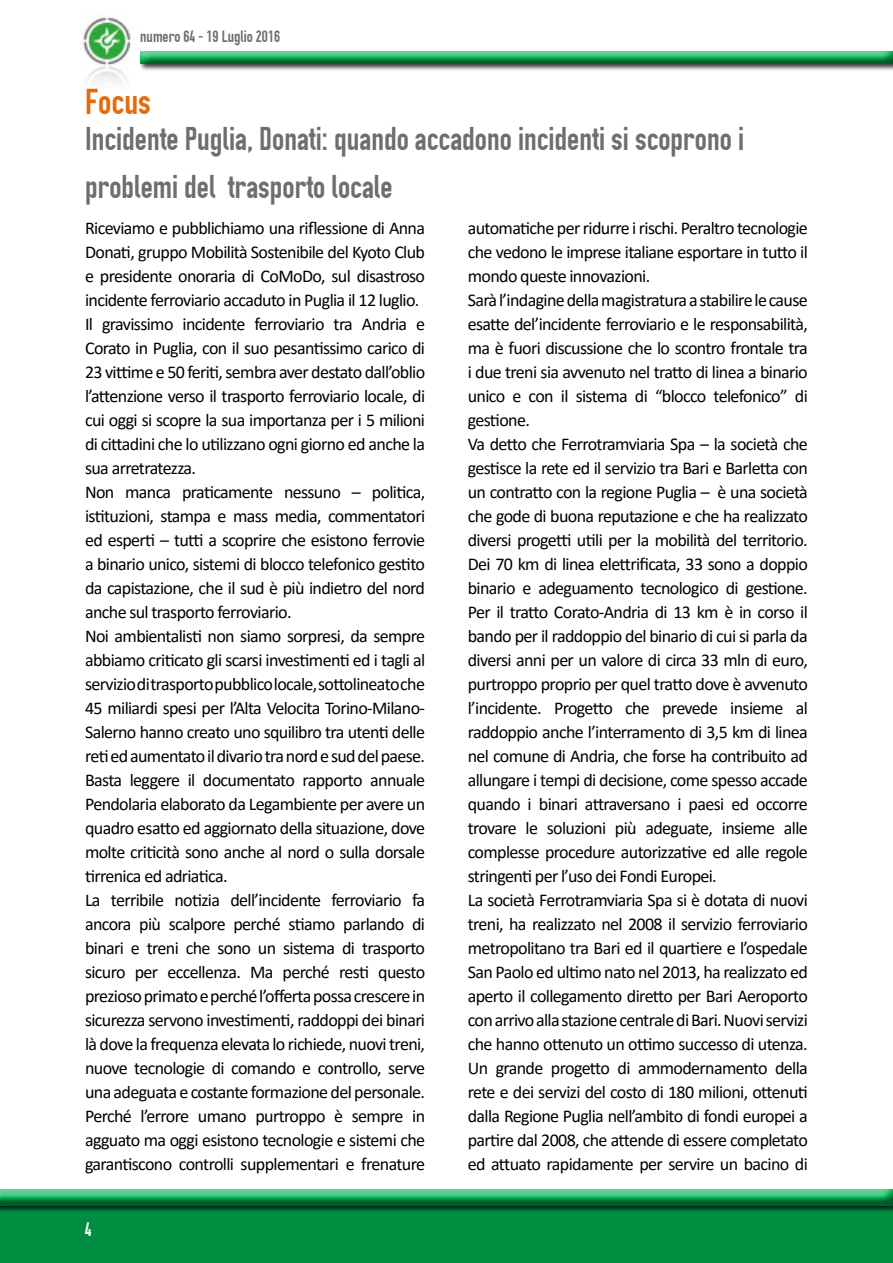
<style>
.page{position:relative;width:893px;height:1263px;background:#fff}
.page>*{position:absolute;margin:0;border:0;box-sizing:border-box;transform-origin:0 0}
.t1{font:36px "OSP DIN";color:#e36c0a}
.t2{font:33px/48px "OSP DIN";color:#6d6e71}
.t3{font:19.5px "OSP DIN";color:#fff}
.t4{font:18px/24px "Calibri";letter-spacing:-.035em;color:#000;text-align:justify}
.t5{font:16.5px "OSP DIN";color:#6d6e71}
</style>
<div class="page">
<img style="left:83px;top:17px;width:48px;height:66px">
<div style="left:139px;top:50px;width:754px;height:21px;background:#000;opacity:.75"></div>
<div style="left:129px;top:40px;width:764px;height:25px;background:#fff"></div>
<div style="left:134px;top:44px;width:759px;height:21px;background:#000;opacity:.49"></div>
<div style="left:882px;top:40px;width:11px;height:25px;background:#fff;opacity:.54"></div>
<div style="left:887px;top:44px;width:6px;height:21px;background:#000;opacity:.49"></div>
<div style="left:0;top:1199px;width:893px;height:64px;background:#008d42"></div>
<div style="left:0;top:1188px;width:893px;height:24px;background:#000;opacity:.75"></div>
<div style="left:0;top:1182px;width:893px;height:24px;background:#000;opacity:.49"></div>
<div style="left:882px;top:1178px;width:11px;height:28px;background:#fff;opacity:.54"></div>
<div style="left:887px;top:1182px;width:6px;height:24px;background:#000;opacity:.49"></div>
<p class="t5" style="left:140px;top:28px;width:141px">numero 64 - 19 Luglio 2016</p>
<p class="t1" style="left:85px;top:83px;width:67px">Focus</p>
<p class="t2" style="left:85px;top:115px;width:661px">Incidente Puglia, Donati: quando accadono incidenti si scoprono i problemi del trasporto locale</p>
<p class="t4" style="left:85px;top:216px;width:342px">Riceviamo e pubblichiamo una riflessione di Anna Donati, gruppo Mobilità Sostenibile del Kyoto Club e presidente onoraria di CoMoDo, sul disastroso incidente ferroviario accaduto in Puglia il 12 luglio.</p>
<p class="t4" style="left:85px;top:312px;width:342px">Il gravissimo incidente ferroviario tra Andria e Corato in Puglia, con il suo pesantissimo carico di 23 vittime e 50 feriti, sembra aver destato dall’oblio l’attenzione verso il trasporto ferroviario locale, di cui oggi si scopre la sua importanza per i 5 milioni di cittadini che lo utilizzano ogni giorno ed anche la sua arretratezza.</p>
<p class="t4" style="left:85px;top:480px;width:342px">Non manca praticamente nessuno – politica, istituzioni, stampa e mass media, commentatori ed esperti – tutti a scoprire che esistono ferrovie a binario unico, sistemi di blocco telefonico gestito da capistazione, che il sud è più indietro del nord anche sul trasporto ferroviario.</p>
<p class="t4" style="left:85px;top:624px;width:342px">Noi ambientalisti non siamo sorpresi, da sempre abbiamo criticato gli scarsi investimenti ed i tagli al servizio di trasporto pubblico locale, sottolineato che 45 miliardi spesi per l’Alta Velocita Torino-Milano-Salerno hanno creato uno squilibro tra utenti delle reti ed aumentato il divario tra nord e sud del paese.<br>Basta leggere il documentato rapporto annuale Pendolaria elaborato da Legambiente per avere un quadro esatto ed aggiornato della situazione, dove molte criticità sono anche al nord o sulla dorsale tirrenica ed adriatica.</p>
<p class="t4" style="left:85px;top:888px;width:342px">La terribile notizia dell’incidente ferroviario fa ancora più scalpore perché stiamo parlando di binari e treni che sono un sistema di trasporto sicuro per eccellenza. Ma perché resti questo prezioso primato e perché l’offerta possa crescere in sicurezza servono investimenti, raddoppi dei binari là dove la frequenza elevata lo richiede, nuovi treni, nuove tecnologie di comando e controllo, serve una adeguata e costante formazione del personale.<br>Perché l’errore umano purtroppo è sempre in agguato ma oggi esistono tecnologie e sistemi che garantiscono controlli supplementari e frenature</p>
<p class="t3" style="left:85px;top:1219px;width:8px">4</p>
<p class="t4" style="left:468px;top:216px;width:342px">automatiche per ridurre i rischi. Peraltro tecnologie che vedono le imprese italiane esportare in tutto il mondo queste innovazioni.</p>
<p class="t4" style="left:468px;top:288px;width:342px">Sarà l’indagine della magistratura a stabilire le cause esatte del’incidente ferroviario e le responsabilità, ma è fuori discussione che lo scontro frontale tra i due treni sia avvenuto nel tratto di linea a binario unico e con il sistema di “blocco telefonico” di gestione.</p>
<p class="t4" style="left:468px;top:432px;width:342px">Va detto che Ferrotramviaria Spa – la società che gestisce la rete ed il servizio tra Bari e Barletta con un contratto con la regione Puglia – è una società che gode di buona reputazione e che ha realizzato diversi progetti utili per la mobilità del territorio.<br>Dei 70 km di linea elettrificata, 33 sono a doppio binario e adeguamento tecnologico di gestione.<br>Per il tratto Corato-Andria di 13 km è in corso il bando per il raddoppio del binario di cui si parla da diversi anni per un valore di circa 33 mln di euro, purtroppo proprio per quel tratto dove è avvenuto l’incidente. Progetto che prevede insieme al raddoppio anche l’interramento di 3,5 km di linea nel comune di Andria, che forse ha contribuito ad allungare i tempi di decisione, come spesso accade quando i binari attraversano i paesi ed occorre trovare le soluzioni più adeguate, insieme alle complesse procedure autorizzative ed alle regole stringenti per l’uso dei Fondi Europei.</p>
<p class="t4" style="left:468px;top:888px;width:342px">La società Ferrotramviaria Spa si è dotata di nuovi treni, ha realizzato nel 2008 il servizio ferroviario metropolitano tra Bari ed il quartiere e l’ospedale San Paolo ed ultimo nato nel 2013, ha realizzato ed aperto il collegamento diretto per Bari Aeroporto con arrivo alla stazione centrale di Bari. Nuovi servizi che hanno ottenuto un ottimo successo di utenza.<br>Un grande progetto di ammodernamento della rete e dei servizi del costo di 180 milioni, ottenuti dalla Regione Puglia nell’ambito di fondi europei a partire dal 2008, che attende di essere completato ed attuato rapidamente per servire un bacino di</p>
</div>
